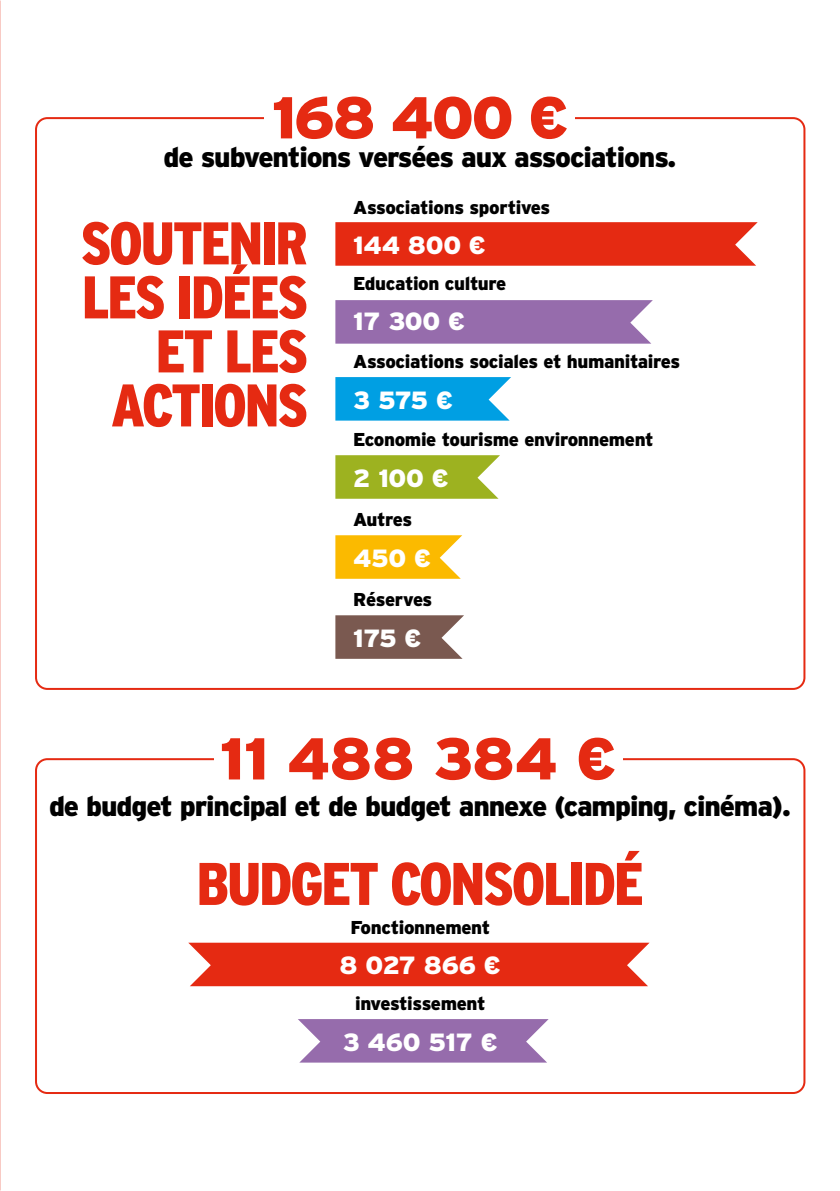
<style>
.page{position:relative;width:840px;height:1191px;background:#fff}
.page>*{position:absolute;margin:0;border:0;box-sizing:border-box;transform-origin:0 0}
.t1{font:900 60px/54px "Interstate Condensed";letter-spacing:-.04em;color:#e52a12;text-align:right}
.t2{font:900 58.8px "Interstate";letter-spacing:-.025em;color:#e52a12}
.t3{font:900 28px "Interstate";letter-spacing:-.04em;color:#000}
.t4{font:900 24.8px "Interstate";letter-spacing:-.01em;color:#fff}
.t5{font:900 18.6px "Interstate";letter-spacing:-.02em;color:#000}
</style>
<div class="page">
<svg style="left:335px;top:377px;width:176px;height:43px;background:#11a5e4"></svg>
<svg style="left:335px;top:222px;width:422px;height:44px;background:#e5311a"></svg>
<svg style="left:188px;top:942px;width:461px;height:44px;background:#e63721"></svg>
<svg style="left:298px;top:1019px;width:250px;height:43px;background:#9f79b3"></svg>
<svg style="left:335px;top:300px;width:317px;height:44px;background:#9a72af"></svg>
<svg style="left:335px;top:455px;width:164px;height:44px;background:#a4b731"></svg>
<svg style="left:335px;top:535px;width:127px;height:44px;background:#fbc11a"></svg>
<svg style="left:335px;top:615px;width:129px;height:44px;background:#876961"></svg>
<div style="left:35px;top:758px;width:770px;height:336px;border:2px solid #e52a12;border-radius:11px"></div>
<div style="left:214px;top:743px;width:408px;height:41px;background:#fff"></div>
<h2 class="t2" style="left:271px;top:84px;width:298px">168 400 €</h2>
<h3 class="t3" style="left:163px;top:141px;width:514px">de subventions versées aux associations.</h3>
<h1 class="t1" style="left:80px;top:216px;width:229px">SOUTENIR<br>LES IDÉES<br>ET LES<br>ACTIONS</h1>
<p class="t5" style="left:353px;top:197px;width:198px">Associations sportives</p>
<h3 class="t4" style="left:353px;top:231px;width:134px">144 800 €</h3>
<p class="t5" style="left:353px;top:272px;width:155px">Education culture</p>
<h3 class="t4" style="left:353px;top:307px;width:113px">17 300 €</h3>
<p class="t5" style="left:353px;top:351px;width:328px">Associations sociales et humanitaires</p>
<h3 class="t4" style="left:353px;top:386px;width:101px">3 575 €</h3>
<p class="t5" style="left:353px;top:429px;width:302px">Economie tourisme environnement</p>
<h3 class="t4" style="left:353px;top:464px;width:97px">2 100 €</h3>
<p class="t5" style="left:353px;top:509px;width:60px">Autres</p>
<h3 class="t4" style="left:353px;top:544px;width:79px">450 €</h3>
<p class="t5" style="left:353px;top:589px;width:81px">Réserves</p>
<h3 class="t4" style="left:353px;top:624px;width:70px">175 €</h3>
<h2 class="t2" style="left:219px;top:725px;width:398px">11 488 384 €</h2>
<h3 class="t3" style="left:49px;top:790px;width:743px">de budget principal et de budget annexe (camping, cinéma).</h3>
<h1 class="t1" style="left:196px;top:856px;width:449px">BUDGET CONSOLIDÉ</h1>
<p class="t5" style="left:350px;top:916px;width:141px">Fonctionnement</p>
<h3 class="t4" style="left:339px;top:951px;width:163px">8 027 866 €</h3>
<p class="t5" style="left:355px;top:993px;width:132px">investissement</p>
<h3 class="t4" style="left:342px;top:1027px;width:156px">3 460 517 €</h3>
</div>
